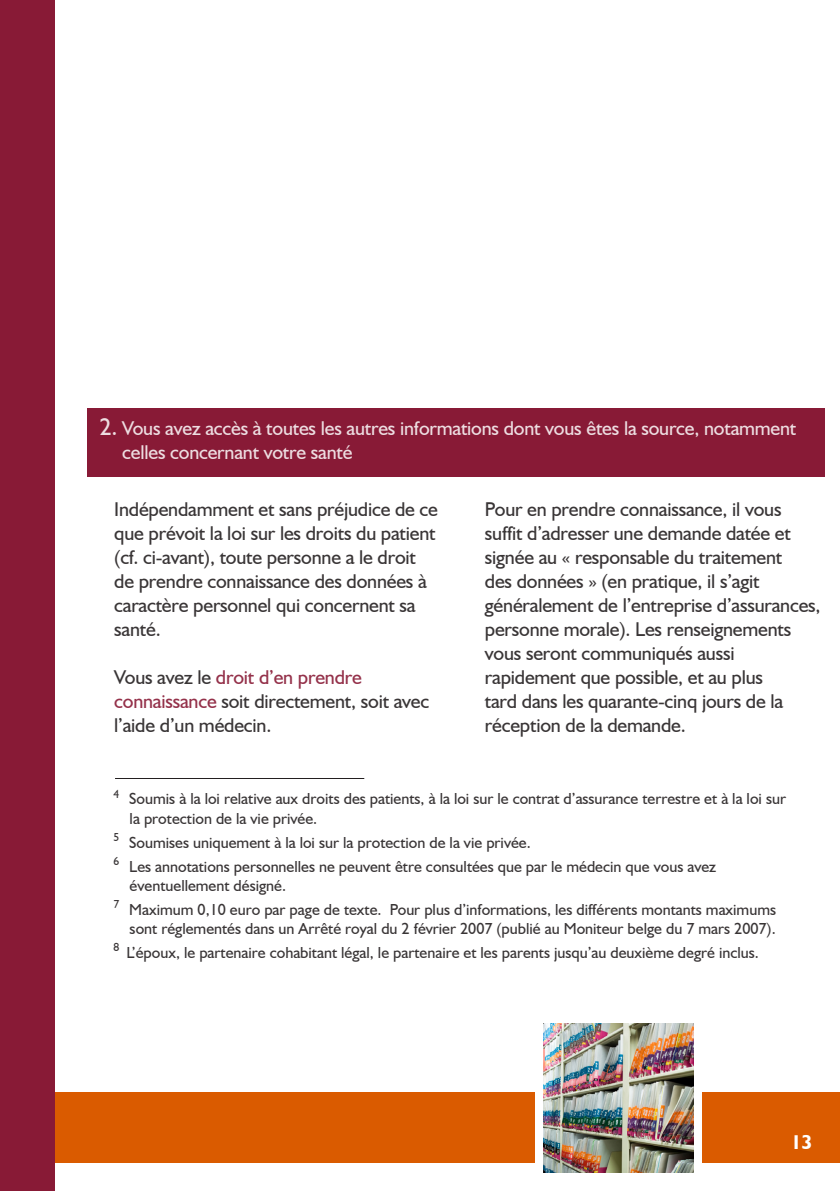
<style>
.page{position:relative;width:840px;height:1191px;background:#fff}
.page>*{position:absolute;margin:0;border:0;box-sizing:border-box;transform-origin:0 0}
.t1{font:20px/24px "Humanist 521 BT";letter-spacing:-.01em;color:#393536}
.t2{font:20px/24px "Humanist 521 BT";letter-spacing:-.01em;color:#eddde1}
.t3{font:700 20px "Humanist 521 BT";color:#fff}
.t4{font:16px/24px "Humanist 521 BT";color:#393536}
.s1{font-size:24px}
.s2{color:#94314a}
</style>
<div class="page">
<div style="left:36px;top:1091px;width:803px;height:71px;background:#da5b00"></div>
<div style="left:0;top:0;width:55px;height:1191px;background:#881a36"></div>
<div style="left:535px;top:1015px;width:166px;height:166px;background:#fff"></div>
<img style="left:543px;top:1023px;width:149px;height:149px">
<hr style="left:115px;top:778px;width:249px;height:1px;background:#231f20">
<div style="left:87px;top:408px;width:737px;height:68px;background:#881a36"></div>
<p class="t2" style="left:122px;top:415px;width:675px;text-indent:-23px"><span class="s1">2.</span> Vous avez accès à toutes les autres informations dont vous êtes la source, notamment celles concernant votre santé</p>
<p class="t1" style="left:114px;top:497px;width:325px">Indépendamment et sans préjudice de ce que prévoit la loi sur les droits du patient (cf. ci-avant), toute personne a le droit de prendre connaissance des données à caractère personnel qui concernent sa santé.</p>
<p class="t1" style="left:114px;top:665px;width:316px">Vous avez le <span class="s2">droit d’en prendre connaissance</span> soit directement, soit avec l’aide d’un médecin.</p>
<p class="t1" style="left:484px;top:497px;width:337px">Pour en prendre connaissance, il vous suffit d’adresser une demande datée et signée au « responsable du traitement<br>des données » (en pratique, il s’agit généralement de l’entreprise d’assurances, personne morale). Les renseignements vous seront communiqués aussi rapidement que possible, et au plus<br>tard dans les quarante-cinq jours de la réception de la demande.</p>
<p class="t4" style="left:130px;top:789px;width:657px;line-height:19.2px;text-indent:-16px"><sup>4</sup> Soumis à la loi relative aux droits des patients, à la loi sur le contrat d’assurance terrestre et à la loi sur la protection de la vie privée.</p>
<p class="t4" style="left:113px;top:829px;width:604px"><sup>5</sup> Soumises uniquement à la loi sur la protection de la vie privée.<br><sup>6</sup> Les annotations personnelles ne peuvent être consultées que par le médecin que vous avez</p>
<p class="t4" style="left:113px;top:873px;width:663px;text-indent:16px">éventuellement désigné.<br><sup>7</sup> Maximum 0,10 euro par page de texte. Pour plus d’informations, les différents montants maximums</p>
<p class="t4" style="left:113px;top:916px;width:663px;text-indent:16px">sont réglementés dans un Arrêté royal du 2 février 2007 (publié au Moniteur belge du 7 mars 2007).<br><sup>8</sup> L’époux, le partenaire cohabitant légal, le partenaire et les parents jusqu’au deuxième degré inclus.</p>
<p class="t3" style="left:790px;top:1129px;width:23px">13</p>
</div>
